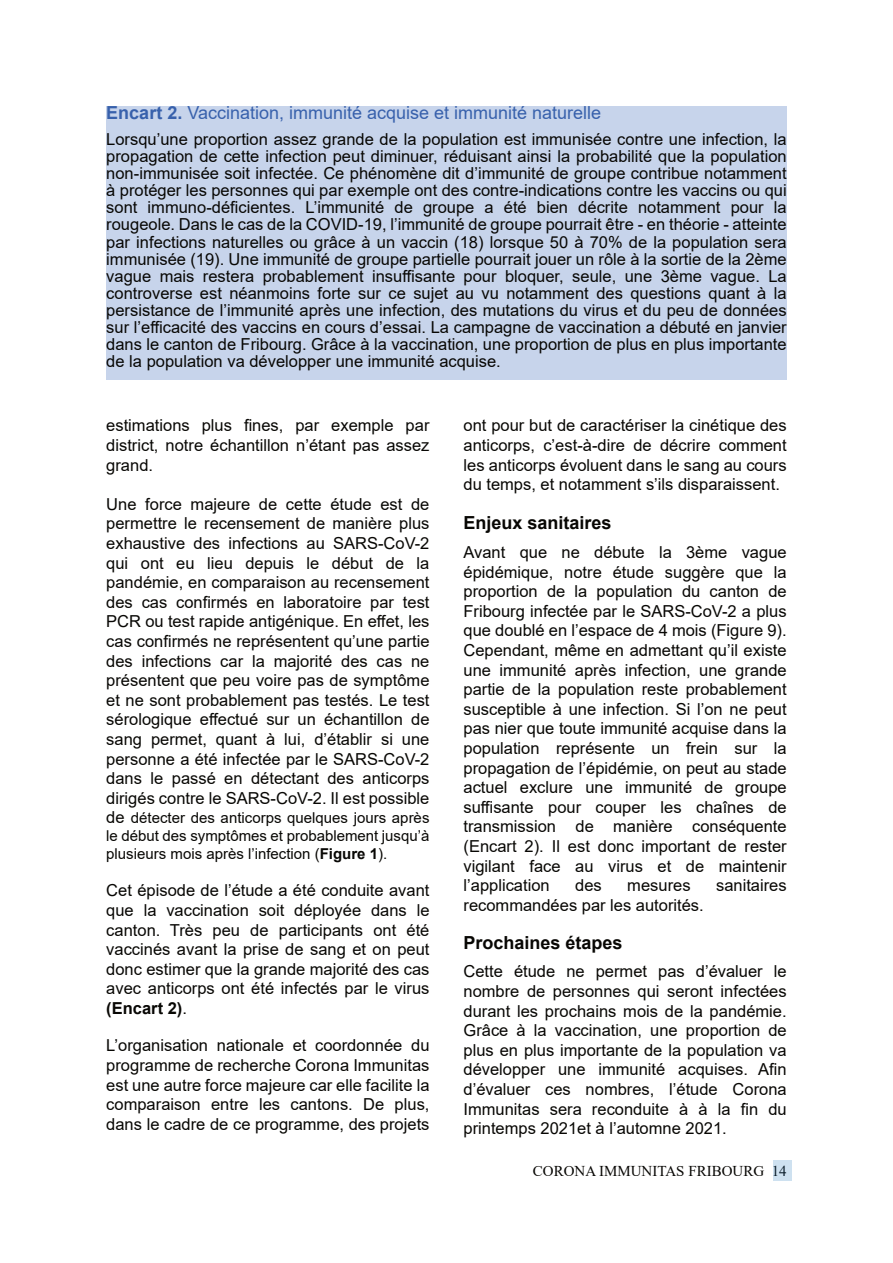
<style>
.page{position:relative;width:893px;height:1263px;background:#fff}
.page>*{position:absolute;margin:0;border:0;box-sizing:border-box;transform-origin:0 0}
.t1{font:18px "Arial";color:#3861ac}
.t2{font:700 18px "Arial";color:#080704}
.t3{font:16.5px/19.6px "Arial";color:#080704;text-align:justify}
.t4{font:15px/17.9px "Arial";color:#080704;text-align:justify}
.t5{font:15px "Times New Roman";color:#080704}
.s1{font-weight:700}
.s2{font-size:16.5px}
</style>
<div class="page">
<div style="left:774px;top:1160px;width:18px;height:21px;background:#cee1f0"></div>
<div style="left:106px;top:106px;width:681px;height:274px;background:#c7d4eb"></div>
<p class="t1" style="left:106px;top:106px;width:496px"><span class="s1">Encart 2.</span> Vaccination, immunité acquise et immunité naturelle</p>
<p class="t3" style="left:106px;top:132px;width:682px;line-height:17.1px">Lorsqu’une proportion assez grande de la population est immunisée contre une infection, la propagation de cette infection peut diminuer, réduisant ainsi la probabilité que la population non-immunisée soit infectée. Ce phénomène dit d’immunité de groupe contribue notamment à protéger les personnes qui par exemple ont des contre-indications contre les vaccins ou qui sont immuno-déficientes. L’immunité de groupe a été bien décrite notamment pour la rougeole. Dans le cas de la COVID-19, l’immunité de groupe pourrait être - en théorie - atteinte par infections naturelles ou grâce à un vaccin (18) lorsque 50 à 70% de la population sera immunisée (19). Une immunité de groupe partielle pourrait jouer un rôle à la sortie de la 2ème vague mais restera probablement insuffisante pour bloquer, seule, une 3ème vague. La controverse est néanmoins forte sur ce sujet au vu notamment des questions quant à la persistance de l’immunité après une infection, des mutations du virus et du peu de données sur l’efficacité des vaccins en cours d’essai. La campagne de vaccination a débuté en janvier dans le canton de Fribourg. Grâce à la vaccination, une proportion de plus en plus importante de la population va développer une immunité acquise.</p>
<p class="t3" style="left:106px;top:417px;width:325px">estimations plus fines, par exemple par district, notre échantillon n’étant pas assez grand.</p>
<p class="t3" style="left:106px;top:496px;width:325px">Une force majeure de cette étude est de permettre le recensement de manière plus exhaustive des infections au SARS-CoV-2 qui ont eu lieu depuis le début de la pandémie, en comparaison au recensement des cas confirmés en laboratoire par test PCR ou test rapide antigénique. En effet, les cas confirmés ne représentent qu’une partie des infections car la majorité des cas ne présentent que peu voire pas de symptôme et ne sont probablement pas testés. Le test sérologique effectué sur un échantillon de sang permet, quant à lui, d’établir si une personne a été infectée par le SARS-CoV-2 dans le passé en détectant des anticorps dirigés contre le SARS-CoV-2. Il est possible</p>
<p class="t4" style="left:106px;top:810px;width:325px"><span class="s2">de</span> détecter des anticorps quelques jours après le début des symptômes et probablement jusqu’à plusieurs mois après l’infection (<span class="s1">Figure 1</span>).</p>
<p class="t3" style="left:106px;top:882px;width:325px">Cet épisode de l’étude a été conduite avant que la vaccination soit déployée dans le canton. Très peu de participants ont été vaccinés avant la prise de sang et on peut donc estimer que la grande majorité des cas avec anticorps ont été infectés par le virus <span class="s1">(Encart 2)</span>.</p>
<p class="t3" style="left:106px;top:1037px;width:325px">L’organisation nationale et coordonnée du programme de recherche Corona Immunitas est une autre force majeure car elle facilite la comparaison entre les cantons. De plus, dans le cadre de ce programme, des projets</p>
<p class="t3" style="left:463px;top:417px;width:325px">ont pour but de caractériser la cinétique des anticorps, c’est-à-dire de décrire comment les anticorps évoluent dans le sang au cours du temps, et notamment s’ils disparaissent.</p>
<p class="t2" style="left:463px;top:516px;width:150px">Enjeux sanitaires</p>
<p class="t3" style="left:463px;top:544px;width:325px">Avant que ne débute la 3ème vague épidémique, notre étude suggère que la proportion de la population du canton de Fribourg infectée par le SARS-CoV-2 a plus que doublé en l’espace de 4 mois (Figure 9).<br>Cependant, même en admettant qu’il existe une immunité après infection, une grande partie de la population reste probablement susceptible à une infection. Si l’on ne peut pas nier que toute immunité acquise dans la population représente un frein sur la propagation de l’épidémie, on peut au stade actuel exclure une immunité de groupe suffisante pour couper les chaînes de transmission de manière conséquente (Encart 2). Il est donc important de rester vigilant face au virus et de maintenir l’application</p>
<p class="t3" style="left:575px;top:877px;width:28px">des</p>
<p class="t3" style="left:627px;top:877px;width:65px">mesures</p>
<p class="t3" style="left:716px;top:877px;width:72px">sanitaires</p>
<p class="t3" style="left:463px;top:896px;width:242px">recommandées par les autorités.</p>
<p class="t2" style="left:463px;top:936px;width:161px">Prochaines étapes</p>
<p class="t3" style="left:463px;top:963px;width:325px">Cette étude ne permet pas d’évaluer le nombre de personnes qui seront infectées durant les prochains mois de la pandémie.<br>Grâce à la vaccination, une proportion de plus en plus importante de la population va développer une immunité acquises. Afin d’évaluer ces nombres, l’étude Corona Immunitas sera reconduite à à la fin du printemps 2021et à l’automne 2021.</p>
<p class="t5" style="left:533px;top:1166px;width:255px">CORONA IMMUNITAS FRIBOURG 14</p>
</div>
